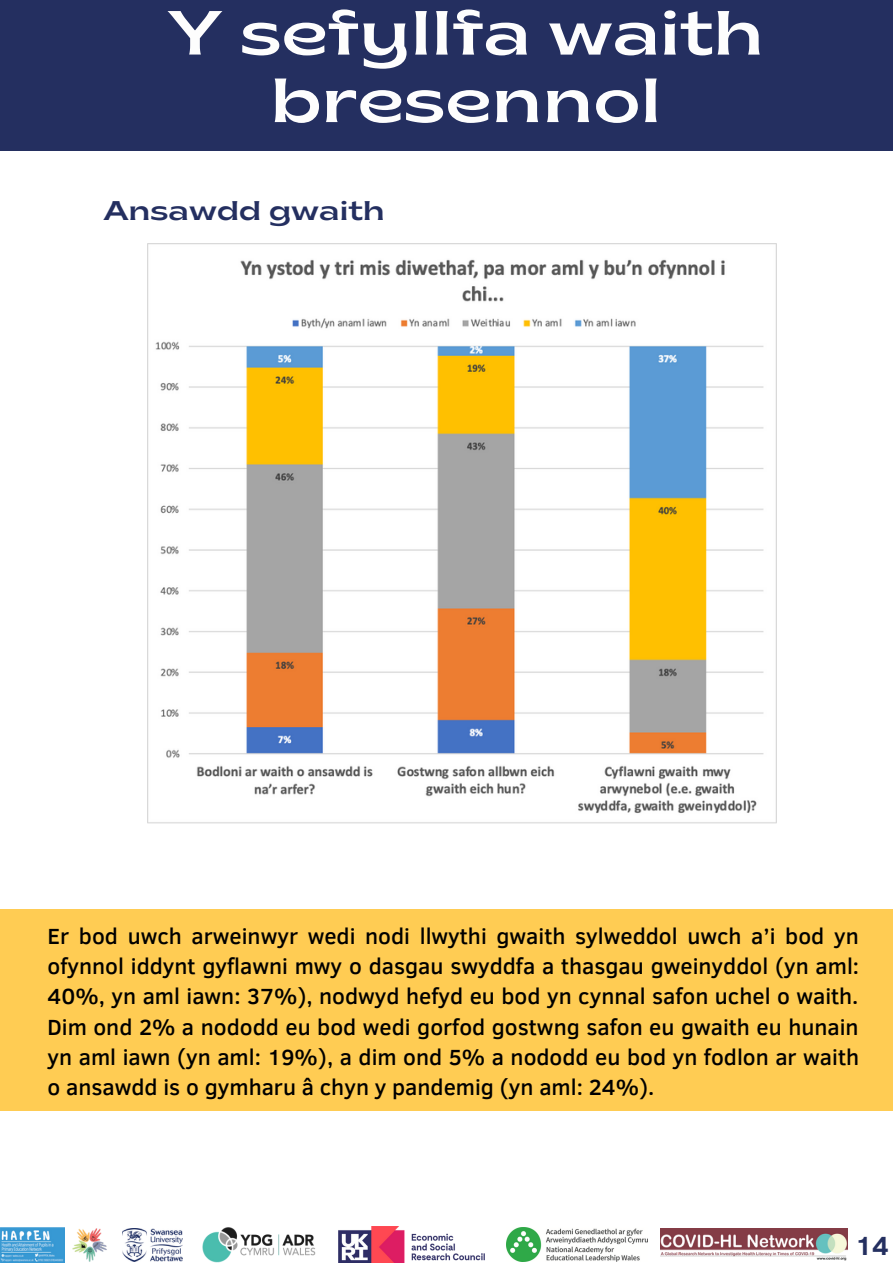
<style>
.page{position:relative;width:893px;height:1264px;background:#fff}
.page>*{position:absolute;margin:0;border:0;box-sizing:border-box;transform-origin:0 0}
.t1{font:semi-expanded 62.25px/67.5px "Brice";color:#fdfdfd;text-align:center}
.t2{font:semi-expanded 27px "Brice";color:#242f60}
.t3{font:700 27px "Clear Sans";color:#242f60}
.t4{font:500 22.5px/30.3px "Clear Sans";color:#000;text-align:justify}
</style>
<div class="page">
<div style="left:0;top:909px;width:892px;height:201px;background:#ffcc53"></div>
<div style="left:0;top:0;width:892px;height:151px;background:#242f60"></div>
<img style="left:148px;top:244px;width:628px;height:579px">
<img style="left:506px;top:1227px;width:141px;height:34px">
<img style="left:660px;top:1228px;width:187px;height:33px">
<img style="left:0;top:1227px;width:64px;height:35px">
<img style="left:72px;top:1228px;width:35px;height:34px">
<img style="left:202px;top:1227px;width:114px;height:35px">
<img style="left:338px;top:1226px;width:146px;height:36px">
<img style="left:122px;top:1228px;width:61px;height:33px">
<h1 class="t1" style="left:167px;top:5px;width:598px">Y sefyllfa waith bresennol</h1>
<p class="t2" style="left:104px;top:200px;width:282px">Ansawdd gwaith</p>
<p class="t4" style="left:48px;top:919px;width:813px">Er bod uwch arweinwyr wedi nodi llwythi gwaith sylweddol uwch a’i bod yn ofynnol iddynt gyflawni mwy o dasgau swyddfa a thasgau gweinyddol (yn aml:<br>40%, yn aml iawn: 37%), nodwyd hefyd eu bod yn cynnal safon uchel o waith.<br>Dim ond 2% a nododd eu bod wedi gorfod gostwng safon eu gwaith eu hunain yn aml iawn (yn aml: 19%), a dim ond 5% a nododd eu bod yn fodlon ar waith o ansawdd is o gymharu â chyn y pandemig (yn aml: 24%).</p>
<p class="t3" style="left:855px;top:1225px;width:35px">14</p>
</div>
